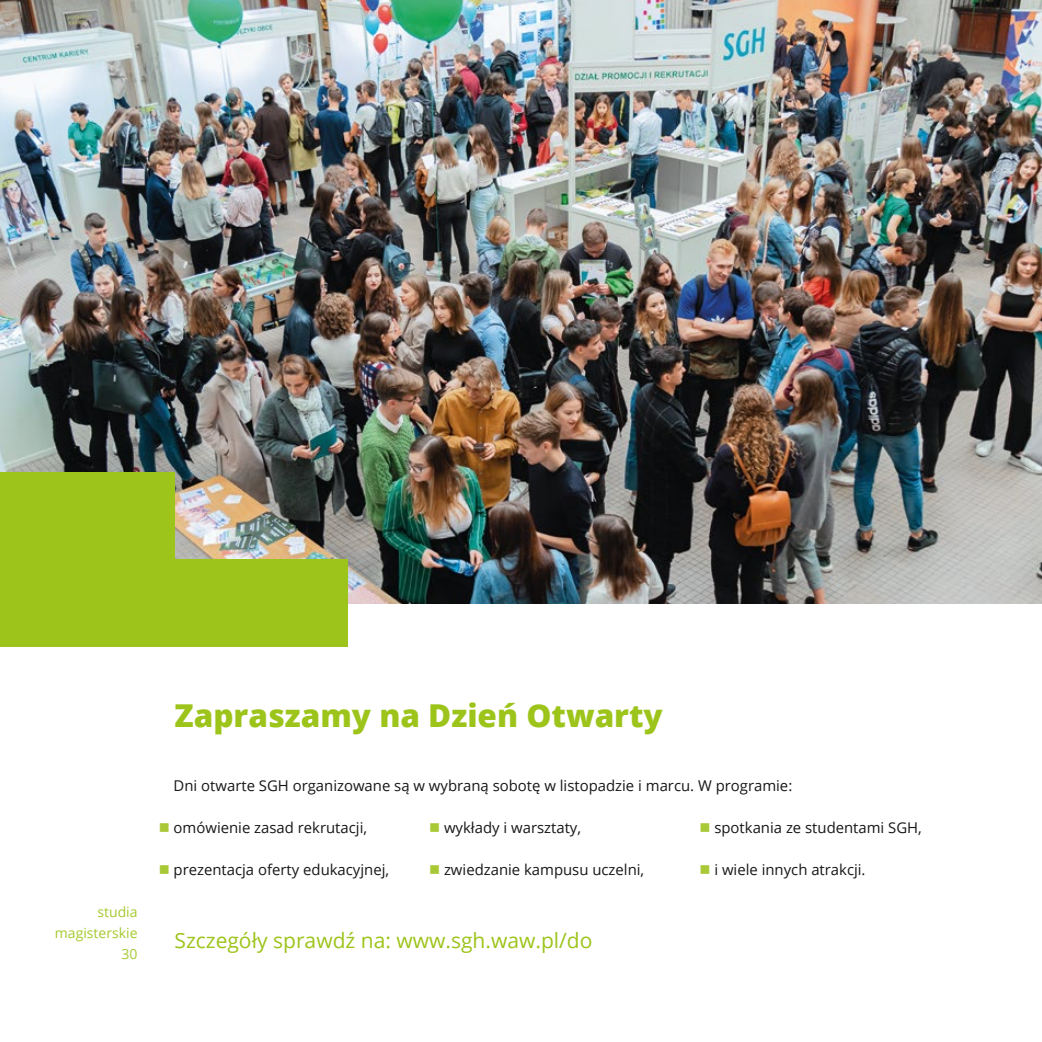
<style>
.page{position:relative;width:1042px;height:1042px;background:#fff}
.page>*{position:absolute;margin:0;border:0;box-sizing:border-box;transform-origin:0 0}
.t1{font:800 31.5px "Open Sans";color:#9dc41a}
.t2{font:21px "Open Sans";color:#9dc41a}
.t3{font:14.88px "Open Sans";color:#171717}
.t4{font:14px/21px "Open Sans";color:#a6c92f;text-align:right}
.t5{font:14px "Open Sans";color:#a7c837}
</style>
<div class="page">
<img style="left:0;top:0;width:1042px;height:603px">
<div style="left:0;top:560px;width:347px;height:87px;background:#9dc41a"></div>
<div style="left:0;top:472px;width:174px;height:88px;background:#9dc41a"></div>
<p class="t4" style="left:55px;top:900px;width:84px">studia magisterskie</p>
<p class="t5" style="left:122px;top:944px;width:18px">30</p>
<h1 class="t1" style="left:174px;top:692px;width:490px">Zapraszamy na Dzień Otwarty</h1>
<p class="t3" style="left:174px;top:775px;width:620px">Dni otwarte SGH organizowane są w wybraną sobotę w listopadzie i marcu. W programie:</p>
<p class="t3" style="left:174px;top:817px;width:195px">omówienie zasad rekrutacji,</p>
<p class="t3" style="left:174px;top:859px;width:217px">prezentacja oferty edukacyjnej,</p>
<p class="t3" style="left:444px;top:817px;width:139px">wykłady i warsztaty,</p>
<p class="t3" style="left:444px;top:859px;width:202px">zwiedzanie kampusu uczelni,</p>
<p class="t3" style="left:714px;top:817px;width:209px">spotkania ze studentami SGH,</p>
<p class="t3" style="left:714px;top:859px;width:153px">i wiele innych atrakcji.</p>
<h2 class="t2" style="left:174px;top:926px;width:419px">Szczegóły sprawdź na: www.sgh.waw.pl/do</h2>
</div>
